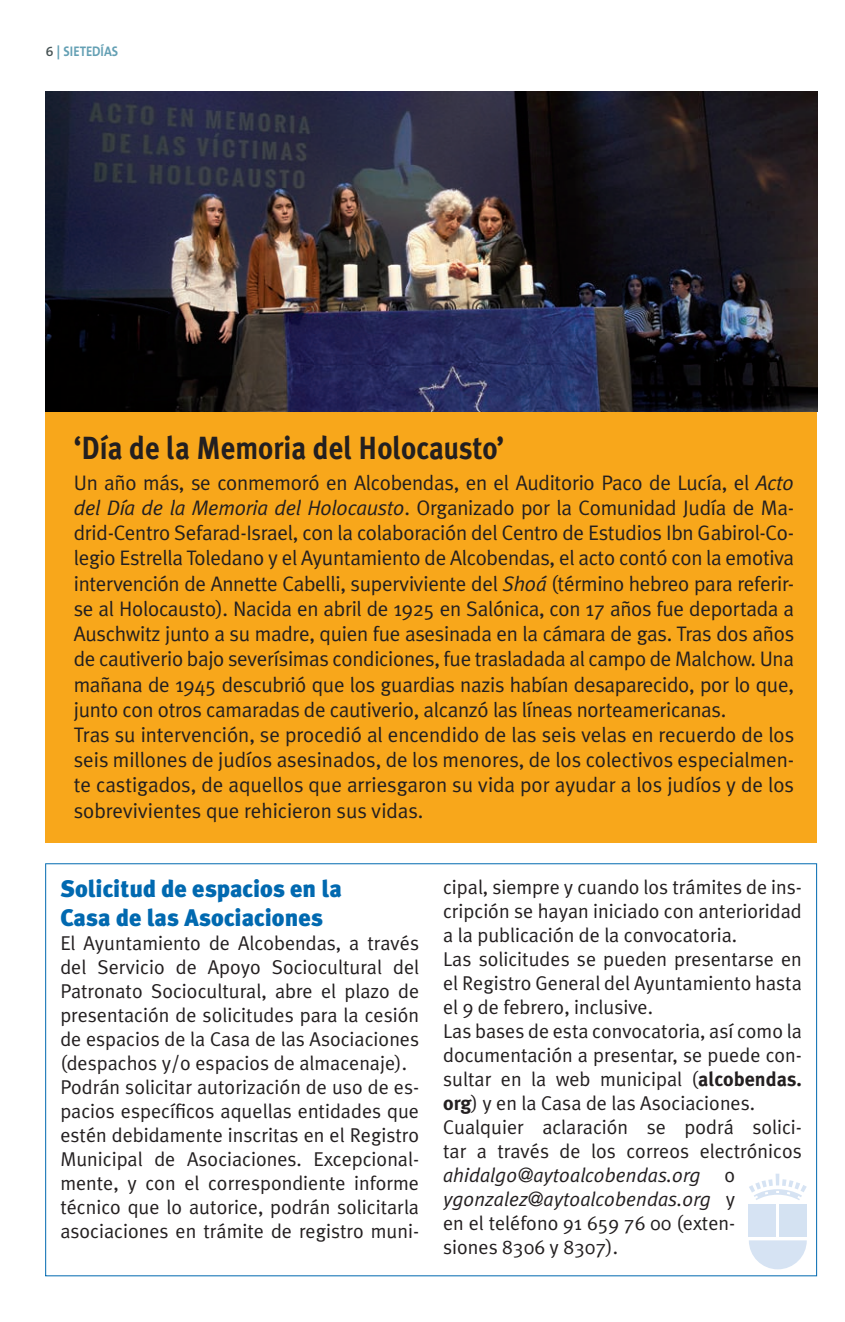
<style>
.page{position:relative;width:845px;height:1322px;background:#fff}
.page>*{position:absolute;margin:0;border:0;box-sizing:border-box;transform-origin:0 0}
.t1{font:700 32px "Meta Plus";color:#231f20;scale:.9 1}
.t2{font:900 24px/28.8px "Meta Plus";color:#0169b0}
.t3{font:21px/25.2px "Meta Plus Normal";letter-spacing:-.015em;color:#231f20}
.t4{font:20px/24px "Meta Plus Normal";color:#231f20}
.t5{font:700 14px "The Sans B7";color:#64a0b4}
.s1{font-family:"The Sans B6";font-weight:600;color:#475354}
.s2{font-style:italic}
.s3{font-family:"Meta Plus";font-weight:700}
</style>
<div class="page">
<div style="left:45px;top:91px;width:771px;height:751px;background:#f8a71b"></div>
<img style="left:46px;top:91px;width:771px;height:320px">
<svg style="left:45px;top:863px;width:772px;height:413px"></svg>
<div style="left:748px;top:1204px;width:28px;height:32px;background:#d6e3f3"></div>
<svg style="left:775px;top:1173px;width:4px;height:6px"></svg>
<svg style="left:748px;top:1179px;width:58px;height:21px"></svg>
<svg style="left:748px;top:1240px;width:58px;height:29px"></svg>
<div style="left:779px;top:1204px;width:27px;height:32px;background:#d4e2f2"></div>
<p class="t5" style="left:46px;top:44px;width:74px"><span class="s1">6</span> | SIETEDÍAS</p>
<h1 class="t1" style="left:74px;top:429px;width:479px">‘Día de la Memoria del Holocausto’</h1>
<p class="t3" style="left:74px;top:470px;width:722px">Un año más, se conmemoró en Alcobendas, en el Auditorio Paco de Lucía, el <span class="s2">Acto del Día de la Memoria del Holocausto</span>. Organizado por la Comunidad Judía de Ma&shy;drid-Centro Sefarad-Israel, con la colaboración del Centro de Estudios Ibn Gabirol-Co&shy;legio Estrella Toledano y el Ayuntamiento de Alcobendas, el acto contó con la emotiva intervención de Annette Cabelli, superviviente del <span class="s2">Shoá</span> (término hebreo para referir&shy;se al Holocausto). Nacida en abril de 1925 en Salónica, con 17 años fue deportada a Auschwitz junto a su madre, quien fue asesinada en la cámara de gas. Tras dos años de cautiverio bajo severísimas condiciones, fue trasladada al campo de Malchow. Una mañana de 1945 descubrió que los guardias nazis habían desaparecido, por lo que, junto con otros camaradas de cautiverio, alcanzó las líneas norteamericanas.<br>Tras su intervención, se procedió al encendido de las seis velas en recuerdo de los seis millones de judíos asesinados, de los menores, de los colectivos especialmen&shy;te castigados, de aquellos que arriesgaron su vida por ayudar a los judíos y de los sobrevivientes que rehicieron sus vidas.</p>
<p class="t2" style="left:60px;top:874px;width:283px">Solicitud de espacios en la<br>Casa de las Asociaciones</p>
<p class="t4" style="left:60px;top:930px;width:360px">El Ayuntamiento de Alcobendas, a través del Servicio de Apoyo Sociocultural del Patronato Sociocultural, abre el plazo de presentación de solicitudes para la cesión de espacios de la Casa de las Asociaciones (despachos y/o espacios de almacenaje).<br>Podrán solicitar autorización de uso de es&shy;pacios específicos aquellas entidades que estén debidamente inscritas en el Registro Municipal de Asociaciones. Excepcional&shy;mente, y con el correspondiente informe técnico que lo autorice, podrán solicitarla asociaciones en trámite de registro muni-</p>
<p class="t4" style="left:443px;top:875px;width:360px">cipal, siempre y cuando los trámites de ins&shy;cripción se hayan iniciado con anterioridad a la publicación de la convocatoria.<br>Las solicitudes se pueden presentarse en el Registro General del Ayuntamiento hasta el 9 de febrero, inclusive.<br>Las bases de esta convocatoria, así como la documentación a presentar, se puede con&shy;sultar en la web municipal (<span class="s3">alcobendas. org</span>) y en la Casa de las Asociaciones.<br>Cualquier aclaración se podrá solici&shy;tar a través de los correos electrónicos <span class="s2">ahidalgo@aytoalcobendas.org</span> o <span class="s2">ygonzalez@aytoalcobendas.org</span> y<br>en el teléfono 91 659 76 00 (exten-<br>siones 8306 y 8307).</p>
</div>
